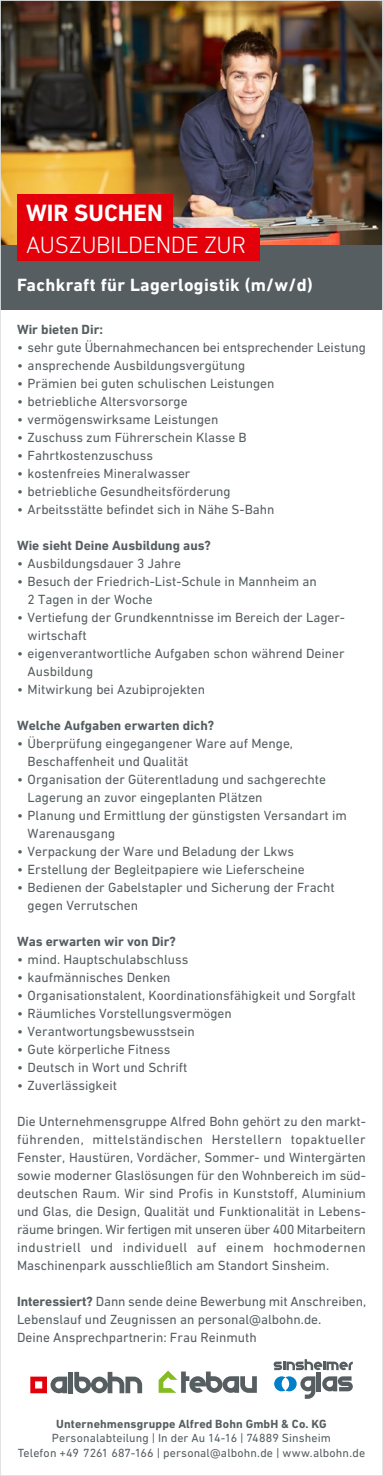
<style>
.page{position:relative;width:383px;height:1476px;background:#fff}
.page>*{position:absolute;margin:0;border:0;box-sizing:border-box;transform-origin:0 0}
.t1{font:300 24px "DIN Next LT Pro";letter-spacing:-.015em;color:#fff}
.t2{font:700 24px "DIN Next LT Pro";color:#fff}
.t3{font:700 18px "DIN Next LT Pro";letter-spacing:.02em;color:#fff}
.t4{font:13.5px/18px "DIN Next LT Pro";color:#565e61}
.t5{font:700 13.5px "DIN Next LT Pro";color:#565e61}
.t6{font:12px/14.4px "DIN Next LT Pro";letter-spacing:.01em;color:#565e61;text-align:center}
.t7{font:700 12px "DIN Next LT Pro";letter-spacing:.015em;color:#565e61}
.s1{font-weight:700}
</style>
<div class="page">
<div style="left:0;top:53px;width:383px;height:257px;background:#565e61"></div>
<img style="left:2px;top:2px;width:379px;height:242px">
<div style="left:17px;top:228px;width:242px;height:33px;background:#e3000b"></div>
<div style="left:17px;top:194px;width:156px;height:35px;background:#e3000b"></div>
<svg style="left:30px;top:1376px;width:37px;height:17px"></svg>
<svg style="left:74px;top:1371px;width:68px;height:22px"></svg>
<div style="left:68px;top:1371px;width:5px;height:22px;background:#565e61"></div>
<svg style="left:158px;top:1370px;width:99px;height:22px"></svg>
<svg style="left:274px;top:1376px;width:41px;height:22px"></svg>
<svg style="left:322px;top:1376px;width:31px;height:15px"></svg>
<div style="left:316px;top:1371px;width:5px;height:20px;background:#565e61"></div>
<svg style="left:273px;top:1359px;width:80px;height:11px"></svg>
<h1 class="t2" style="left:26px;top:198px;width:138px">WIR SUCHEN</h1>
<h1 class="t1" style="left:26px;top:231px;width:221px">AUSZUBILDENDE ZUR</h1>
<h2 class="t3" style="left:17px;top:274px;width:297px">Fachkraft für Lagerlogistik (m/w/d)</h2>
<p class="t5" style="left:17px;top:322px;width:88px">Wir bieten Dir:</p>
<p class="t4" style="left:17px;top:338px;width:350px">• sehr gute Übernahmechancen bei entsprechender Leistung</p>
<p class="t4" style="left:17px;top:356px;width:230px">• ansprechende Ausbildungsvergütung</p>
<p class="t4" style="left:17px;top:374px;width:259px">• Prämien bei guten schulischen Leistungen</p>
<p class="t4" style="left:17px;top:392px;width:172px">• betriebliche Altersvorsorge</p>
<p class="t4" style="left:17px;top:410px;width:203px">• vermögenswirksame Leistungen</p>
<p class="t4" style="left:17px;top:428px;width:231px">• Zuschuss zum Führerschein Klasse B</p>
<p class="t4" style="left:17px;top:446px;width:137px">• Fahrtkostenzuschuss</p>
<p class="t4" style="left:17px;top:464px;width:175px">• kostenfreies Mineralwasser</p>
<p class="t4" style="left:17px;top:482px;width:215px">• betriebliche Gesundheitsförderung</p>
<p class="t4" style="left:17px;top:500px;width:259px">• Arbeitsstätte befindet sich in Nähe S-Bahn</p>
<p class="t5" style="left:17px;top:538px;width:195px">Wie sieht Deine Ausbildung aus?</p>
<p class="t4" style="left:17px;top:554px;width:165px">• Ausbildungsdauer 3 Jahre</p>
<p class="t4" style="left:28px;top:572px;width:291px;text-indent:-11px">• Besuch der Friedrich-List-Schule in Mannheim an<br>2 Tagen in der Woche</p>
<p class="t4" style="left:28px;top:608px;width:319px;text-indent:-11px">• Vertiefung der Grundkenntnisse im Bereich der Lager&shy;wirtschaft</p>
<p class="t4" style="left:28px;top:644px;width:318px;text-indent:-11px">• eigenverantwortliche Aufgaben schon während Deiner<br>Ausbildung</p>
<p class="t4" style="left:17px;top:680px;width:190px">• Mitwirkung bei Azubiprojekten</p>
<p class="t5" style="left:17px;top:718px;width:199px">Welche Aufgaben erwarten dich?</p>
<p class="t4" style="left:28px;top:734px;width:267px;text-indent:-11px">• Überprüfung eingegangener Ware auf Menge,<br>Beschaffenheit und Qualität</p>
<p class="t4" style="left:28px;top:770px;width:300px;text-indent:-11px">• Organisation der Güterentladung und sachgerechte<br>Lagerung an zuvor eingeplanten Plätzen</p>
<p class="t4" style="left:28px;top:806px;width:320px;text-indent:-11px">• Planung und Ermittlung der günstigsten Versandart im<br>Warenausgang</p>
<p class="t4" style="left:17px;top:842px;width:278px">• Verpackung der Ware und Beladung der Lkws</p>
<p class="t4" style="left:17px;top:860px;width:289px">• Erstellung der Begleitpapiere wie Lieferscheine</p>
<p class="t4" style="left:28px;top:878px;width:308px;text-indent:-11px">• Bedienen der Gabelstapler und Sicherung der Fracht gegen Verrutschen</p>
<p class="t5" style="left:17px;top:934px;width:160px">Was erwarten wir von Dir?</p>
<p class="t4" style="left:17px;top:950px;width:173px">• mind. Hauptschulabschluss</p>
<p class="t4" style="left:17px;top:968px;width:155px">• kaufmännisches Denken</p>
<p class="t4" style="left:17px;top:986px;width:340px">• Organisationstalent, Koordinationsfähigkeit und Sorgfalt</p>
<p class="t4" style="left:17px;top:1004px;width:216px">• Räumliches Vorstellungsvermögen</p>
<p class="t4" style="left:17px;top:1022px;width:179px">• Verantwortungsbewusstsein</p>
<p class="t4" style="left:17px;top:1040px;width:155px">• Gute körperliche Fitness</p>
<p class="t4" style="left:17px;top:1058px;width:172px">• Deutsch in Wort und Schrift</p>
<p class="t4" style="left:17px;top:1076px;width:101px">• Zuverlässigkeit</p>
<p class="t4" style="left:17px;top:1112px;width:350px;text-align:justify">Die Unternehmensgruppe Alfred Bohn gehört zu den markt&shy;führenden, mittelständischen Herstellern topaktueller Fenster, Haustüren, Vordächer, Sommer- und Wintergärten sowie moderner Glaslösungen für den Wohnbereich im süd&shy;deutschen Raum. Wir sind Profis in Kunststoff, Aluminium und Glas, die Design, Qualität und Funktionalität in Lebens&shy;räume bringen. Wir fertigen mit unseren über 400 Mitarbeitern industriell und individuell auf einem hochmodernen Maschinenpark ausschließlich am Standort Sinsheim.</p>
<p class="t4" style="left:17px;top:1292px;width:350px"><span class="s1">Interessiert?</span> Dann sende deine Bewerbung mit Anschreiben,<br>Lebenslauf und Zeugnissen an personal@albohn.de.<br>Deine Ansprechpartnerin: Frau Reinmuth</p>
<p class="t7" style="left:56px;top:1416px;width:272px">Unternehmensgruppe Alfred Bohn GmbH &amp; Co. KG</p>
<p class="t6" style="left:18px;top:1430px;width:349px">Personalabteilung | In der Au 14-16 | 74889 Sinsheim<br>Telefon +49 7261 687-166 | personal@albohn.de | www.albohn.de</p>
</div>
